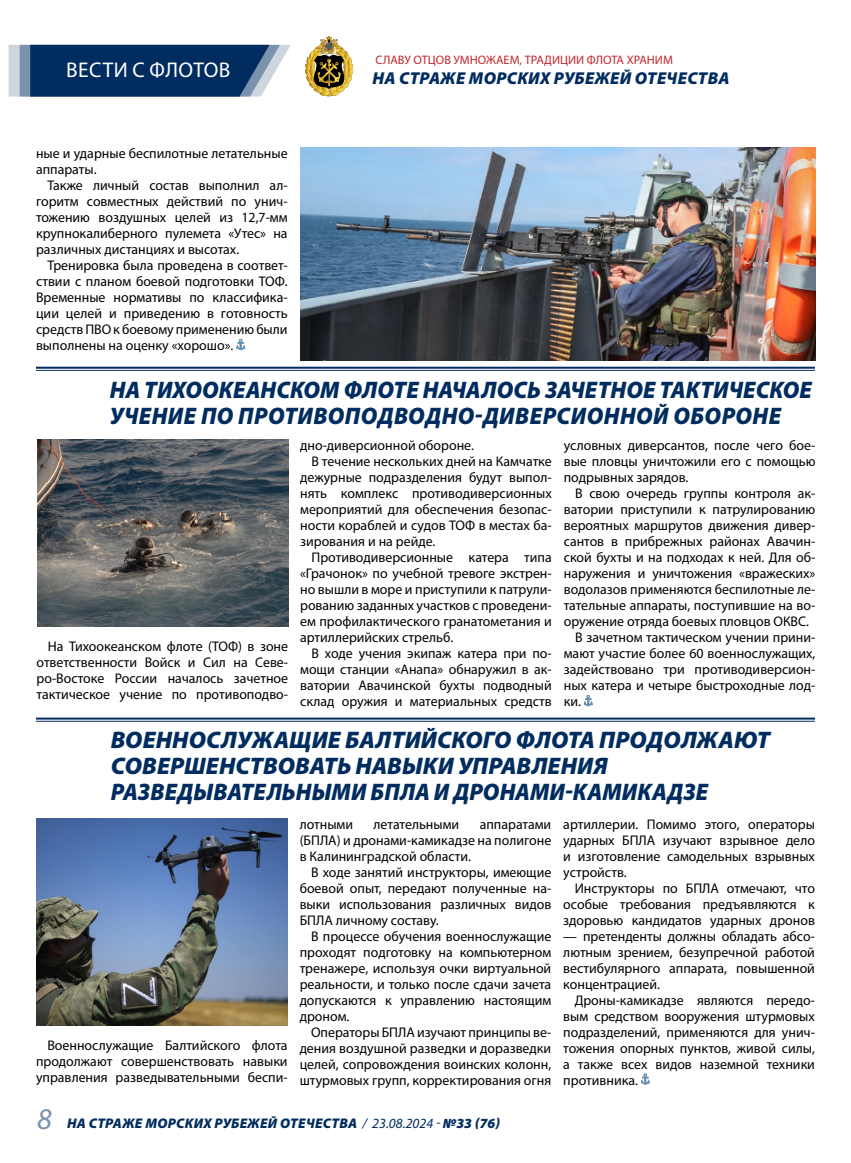
<style>
.page{position:relative;width:851px;height:1163px;background:#fff}
.page>*{position:absolute;margin:0;border:0;box-sizing:border-box;transform-origin:0 0}
.t1{font:italic 900 24px/26px "Myriad Pro";letter-spacing:.005em;color:#002c5f}
.t2{font:italic 900 24px/26px "Myriad Pro";letter-spacing:.005em;color:#002c5f;scale:.96 1}
.t3{font:21.3px "Myriad Pro";letter-spacing:.02em;color:#fff}
.t4{font:italic 900 17.2px "Myriad Pro";letter-spacing:.02em;color:#002c5f}
.t5{font:14px/16px "Myriad Pro";color:#000;text-align:justify}
.t6{font:italic 900 14px "Myriad Pro";letter-spacing:.02em;color:#002c5f}
.t7{font:12.3px "Myriad Pro";color:#c3272d}
.s1{font-weight:400;font-size:30px}
.s2{font-weight:400}
</style>
<div class="page">
<svg style="left:305px;top:36px;width:48px;height:61px"></svg>
<svg style="left:9px;top:45px;width:282px;height:52px;background:#274c77"></svg>
<svg style="left:236px;top:338px;width:9px;height:12px"></svg>
<img style="left:300px;top:147px;width:515px;height:213px">
<hr style="left:36px;top:366px;width:778px;height:2px;background:#002c5f">
<hr style="left:36px;top:370px;width:778px;height:1px;background:#002c5f">
<svg style="left:584px;top:695px;width:9px;height:11px"></svg>
<img style="left:37px;top:439px;width:251px;height:187px">
<hr style="left:36px;top:717px;width:778px;height:2px;background:#002c5f">
<hr style="left:36px;top:720px;width:778px;height:1px;background:#002c5f">
<svg style="left:641px;top:1073px;width:9px;height:11px"></svg>
<img style="left:36px;top:818px;width:251px;height:207px">
<h2 class="t3" style="left:66px;top:57px;width:165px">ВЕСТИ С ФЛОТОВ</h2>
<p class="t7" style="left:375px;top:52px;width:299px">СЛАВУ ОТЦОВ УМНОЖАЕМ, ТРАДИЦИИ ФЛОТА ХРАНИМ</p>
<p class="t4" style="left:372px;top:69px;width:358px">НА СТРАЖЕ МОРСКИХ РУБЕЖЕЙ ОТЕЧЕСТВА</p>
<p class="t5" style="left:36px;top:145px;width:253px">ные и ударные беспилотные летательные аппараты.</p>
<p class="t5" style="left:36px;top:177px;width:253px;text-indent:11px">Также личный состав выполнил ал&shy;горитм совместных действий по унич&shy;тожению воздушных целей из 12,7-мм крупнокалиберного пулемета «Утес» на различных дистанциях и высотах.</p>
<p class="t5" style="left:36px;top:257px;width:253px;text-indent:11px">Тренировка была проведена в соответ&shy;ствии с планом боевой подготовки ТОФ.<br>Временные нормативы по классифика&shy;ции целей и приведению в готовность средств ПВО к боевому применению были выполнены на оценку «хорошо».</p>
<h1 class="t2" style="left:110px;top:377px;width:732px">НА ТИХООКЕАНСКОМ ФЛОТЕ НАЧАЛОСЬ ЗАЧЕТНОЕ ТАКТИЧЕСКОЕ<br>УЧЕНИЕ ПО ПРОТИВОПОДВОДНО-ДИВЕРСИОННОЙ ОБОРОНЕ</h1>
<p class="t5" style="left:563px;top:437px;width:253px">условных диверсантов, после чего бое&shy;вые пловцы уничтожили его с помощью подрывных зарядов.</p>
<p class="t5" style="left:575px;top:485px;width:242px">В свою очередь группы контроля ак-</p>
<p class="t5" style="left:563px;top:501px;width:253px">ватории приступили к патрулированию</p>
<p class="t5" style="left:563px;top:517px;width:253px">вероятных маршрутов движения дивер-</p>
<p class="t5" style="left:563px;top:533px;width:253px">сантов в прибрежных районах Авачин-</p>
<p class="t5" style="left:563px;top:549px;width:253px">ской бухты и на подходах к ней. Для об-</p>
<p class="t5" style="left:563px;top:565px;width:253px">наружения и уничтожения «вражеских»</p>
<p class="t5" style="left:563px;top:581px;width:253px">водолазов применяются беспилотные ле-</p>
<p class="t5" style="left:563px;top:597px;width:253px">тательные аппараты, поступившие на во-</p>
<p class="t5" style="left:563px;top:613px;width:246px">оружение отряда боевых пловцов ОКВС.</p>
<p class="t5" style="left:575px;top:629px;width:242px">В зачетном тактическом учении прини-</p>
<p class="t5" style="left:563px;top:645px;width:253px">мают участие более 60 военнослужащих,</p>
<p class="t5" style="left:563px;top:661px;width:253px">задействовано три противодиверсион-</p>
<p class="t5" style="left:563px;top:677px;width:253px">ных катера и четыре быстроходные лод-</p>
<p class="t5" style="left:563px;top:693px;width:19px">ки.</p>
<h1 class="t1" style="left:111px;top:727px;width:660px">ВОЕННОСЛУЖАЩИЕ БАЛТИЙСКОГО ФЛОТА ПРОДОЛЖАЮТ<br>СОВЕРШЕНСТВОВАТЬ НАВЫКИ УПРАВЛЕНИЯ<br>РАЗВЕДЫВАТЕЛЬНЫМИ БПЛА И ДРОНАМИ-КАМИКАДЗЕ</h1>
<p class="t5" style="left:300px;top:437px;width:175px">дно-диверсионной обороне.</p>
<p class="t5" style="left:311px;top:453px;width:242px">В течение нескольких дней на Камчатке</p>
<p class="t5" style="left:300px;top:469px;width:253px">дежурные подразделения будут выпол-</p>
<p class="t5" style="left:300px;top:485px;width:253px">нять комплекс противодиверсионных</p>
<p class="t5" style="left:300px;top:501px;width:253px">мероприятий для обеспечения безопас-</p>
<p class="t5" style="left:300px;top:517px;width:253px">ности кораблей и судов ТОФ в местах ба-</p>
<p class="t5" style="left:300px;top:533px;width:137px">зирования и на рейде.</p>
<p class="t5" style="left:311px;top:549px;width:242px">Противодиверсионные катера типа</p>
<p class="t5" style="left:300px;top:565px;width:253px">«Грачонок» по учебной тревоге экстрен-</p>
<p class="t5" style="left:300px;top:581px;width:253px">но вышли в море и приступили к патрули-</p>
<p class="t5" style="left:300px;top:597px;width:253px">рованию заданных участков с проведени-</p>
<p class="t5" style="left:300px;top:613px;width:253px">ем профилактического гранатометания и</p>
<p class="t5" style="left:300px;top:629px;width:154px">артиллерийских стрельб.</p>
<p class="t5" style="left:311px;top:645px;width:242px">В ходе учения экипаж катера при по-</p>
<p class="t5" style="left:300px;top:661px;width:253px">мощи станции «Анапа» обнаружил в ак-</p>
<p class="t5" style="left:300px;top:677px;width:253px">ватории Авачинской бухты подводный</p>
<p class="t5" style="left:300px;top:693px;width:253px">склад оружия и материальных средств</p>
<p class="t5" style="left:36px;top:637px;width:253px;text-indent:11px">На Тихоокеанском флоте (ТОФ) в зоне ответственности Войск и Сил на Севе&shy;ро-Востоке России началось зачетное тактическое учение по противоподво-</p>
<p class="t5" style="left:36px;top:1036px;width:253px;text-indent:11px">Военнослужащие Балтийского флота продолжают совершенствовать навыки управления разведывательными беспи-</p>
<p class="t5" style="left:299px;top:815px;width:55px">лотными</p>
<p class="t5" style="left:373px;top:815px;width:87px">летательными</p>
<p class="t5" style="left:299px;top:815px;width:253px;text-indent:180px">аппаратами (БПЛА) и дронами-камикадзе на полигоне в Калининградской области.</p>
<p class="t5" style="left:299px;top:863px;width:253px;text-indent:11px">В ходе занятий инструкторы, имеющие боевой опыт, передают полученные на&shy;выки использования различных видов БПЛА личному составу.</p>
<p class="t5" style="left:299px;top:927px;width:253px;text-indent:11px">В процессе обучения военнослужащие проходят подготовку на компьютерном тренажере, используя очки виртуальной реальности, и только после сдачи зачета допускаются к управлению настоящим дроном.</p>
<p class="t5" style="left:299px;top:1023px;width:253px;text-indent:11px">Операторы БПЛА изучают принципы ве&shy;дения воздушной разведки и доразведки целей, сопровождения воинских колонн, штурмовых групп, корректирования огня</p>
<p class="t6" style="left:37px;top:1114px;width:464px"><span class="s1">8</span> НА СТРАЖЕ МОРСКИХ РУБЕЖЕЙ ОТЕЧЕСТВА <span class="s2">/ 23.08.2024 -</span> №33 (76)</p>
<p class="t5" style="left:563px;top:815px;width:253px">артиллерии. Помимо этого, операторы ударных БПЛА изучают взрывное дело и изготовление самодельных взрывных устройств.</p>
<p class="t5" style="left:563px;top:879px;width:253px;text-indent:11px">Инструкторы по БПЛА отмечают, что особые требования предъявляются к здоровью кандидатов ударных дронов</p>
<p class="t5" style="left:563px;top:927px;width:253px">— претенденты должны обладать абсо&shy;лютным зрением, безупречной работой вестибулярного аппарата, повышенной концентрацией.</p>
<p class="t5" style="left:563px;top:991px;width:253px;text-indent:11px">Дроны-камикадзе являются передо&shy;вым средством вооружения штурмовых подразделений, применяются для унич&shy;тожения опорных пунктов, живой силы, а также всех видов наземной техники противника.</p>
</div>
